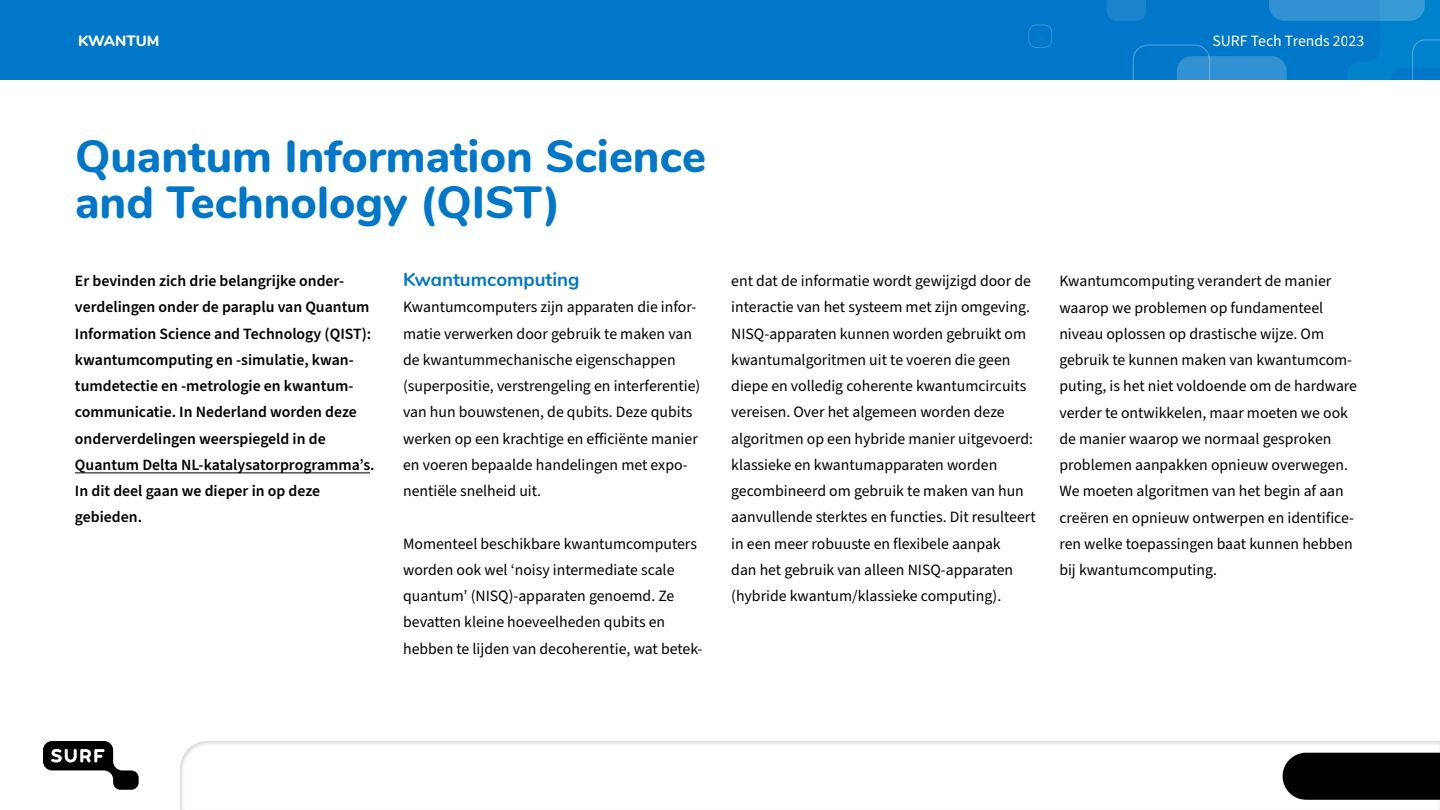
<style>
.page{position:relative;width:1440px;height:810px;background:#fff}
.page>*{position:absolute;margin:0;border:0;box-sizing:border-box;transform-origin:0 0}
.t1{font:800 45px/46.5px "Nunito";color:#0077c8}
.t2{font:700 18.75px "Nunito";color:#0077c8}
.t3{font:15.75px/26.2px "Source Sans Pro";color:#000}
.t4{font:600 15.75px/26.2px "Source Sans Pro";color:#000}
.t5{font:15.75px "Source Sans Pro";color:#fff}
.t6{font:800 15px "Nunito";color:#fff}
</style>
<div class="page">
<hr style="left:75px;top:472px;width:295px;height:1px;background:#000">
<svg style="left:43px;top:741px;width:96px;height:49px"></svg>
<div style="left:174px;top:736px;width:1266px;height:74px;background:#000;opacity:.2"></div>
<div style="left:0;top:0;width:1440px;height:79px;background:#0077c8"></div>
<div style="left:1028px;top:24px;width:24px;height:24px;border:1px solid #fff;border-radius:8px"></div>
<svg style="left:1107px;top:0;width:333px;height:79px"></svg>
<p class="t6" style="left:78px;top:29px;width:83px">KWANTUM</p>
<p class="t5" style="left:1212px;top:30px;width:153px">SURF Tech Trends 2023</p>
<h1 class="t1" style="left:75px;top:130px;width:632px">Quantum Information Science and Technology (QIST)</h1>
<p class="t4" style="left:75px;top:268px;width:301px">Er bevinden zich drie belangrijke onder&shy;verdelingen onder de paraplu van Quantum Information Science and Technology (QIST): kwantumcomputing en -simulatie, kwan&shy;tumdetectie en -metrologie en kwantum&shy;communicatie. In Nederland worden deze onderverdelingen weerspiegeld in de Quantum Delta NL-katalysatorprogramma’s.<br>In dit deel gaan we dieper in op deze gebieden.</p>
<p class="t2" style="left:403px;top:266px;width:178px">Kwantumcomputing</p>
<p class="t3" style="left:403px;top:295px;width:299px">Kwantumcomputers zijn apparaten die infor&shy;matie verwerken door gebruik te maken van de kwantummechanische eigenschappen (superpositie, verstrengeling en interferentie) van hun bouwstenen, de qubits. Deze qubits werken op een krachtige en efficiënte manier en voeren bepaalde handelingen met expo&shy;nentiële snelheid uit.</p>
<p class="t3" style="left:403px;top:531px;width:301px">Momenteel beschikbare kwantumcomputers worden ook wel ‘noisy intermediate scale quantum’ (NISQ)-apparaten genoemd. Ze bevatten kleine hoeveelheden qubits en hebben te lijden van decoherentie, wat betek-</p>
<p class="t3" style="left:731px;top:268px;width:306px">ent dat de informatie wordt gewijzigd door de interactie van het systeem met zijn omgeving.<br>NISQ-apparaten kunnen worden gebruikt om kwantumalgoritmen uit te voeren die geen diepe en volledig coherente kwantumcircuits vereisen. Over het algemeen worden deze algoritmen op een hybride manier uitgevoerd: klassieke en kwantumapparaten worden gecombineerd om gebruik te maken van hun aanvullende sterktes en functies. Dit resulteert in een meer robuuste en flexibele aanpak<br>dan het gebruik van alleen NISQ-apparaten (hybride kwantum/klassieke computing).</p>
<p class="t3" style="left:1059px;top:268px;width:299px">Kwantumcomputing verandert de manier waarop we problemen op fundamenteel niveau oplossen op drastische wijze. Om gebruik te kunnen maken van kwantumcom&shy;puting, is het niet voldoende om de hardware verder te ontwikkelen, maar moeten we ook de manier waarop we normaal gesproken problemen aanpakken opnieuw overwegen.<br>We moeten algoritmen van het begin af aan creëren en opnieuw ontwerpen en identifice&shy;ren welke toepassingen baat kunnen hebben bij kwantumcomputing.</p>
</div>
